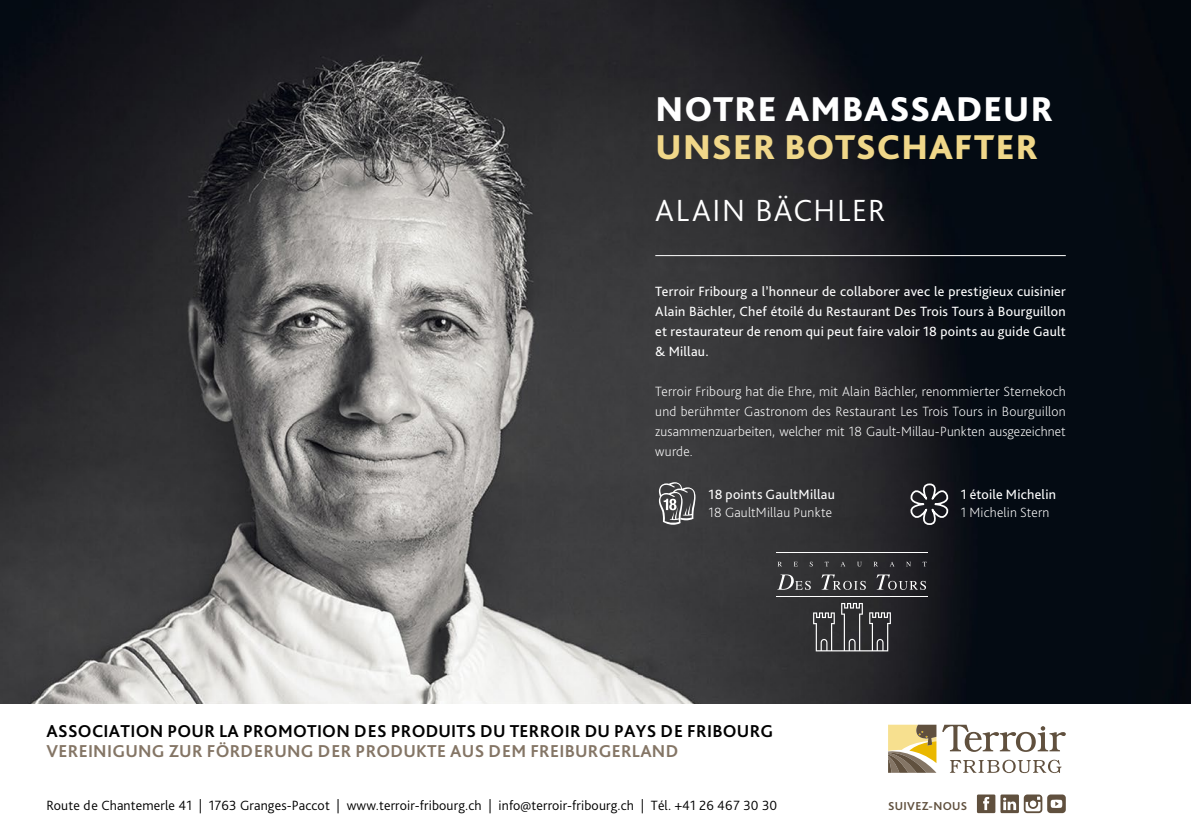
<style>
.page{position:relative;width:1191px;height:840px;background:#fff}
.page>*{position:absolute;margin:0;border:0;box-sizing:border-box;transform-origin:0 0}
.t1{font:800 36px "Bliss Pro";letter-spacing:.03em;color:#fff}
.t2{font:800 36px "Bliss Pro";letter-spacing:.03em;color:#f0d789}
.t3{font:300 32px "Bliss Pro";letter-spacing:.05em;color:#fff}
.t4{font:700 18px "Bliss Pro";letter-spacing:.015em;color:#000}
.t5{font:700 18px "Bliss Pro";letter-spacing:.015em;color:#847565}
.t6{font:200 14px/20px "Bliss Pro";letter-spacing:.01em;color:#fff;text-align:justify}
.t7{font:14px/20px "Bliss Pro";letter-spacing:.015em;color:#fff;text-align:justify}
.t8{font:300 14px "Bliss Pro";letter-spacing:.01em;color:#000}
.t9{font:700 12px "Bliss Pro";letter-spacing:.025em;color:#60503e}
</style>
<div class="page">
<img style="left:0;top:0;width:1191px;height:703px">
<svg style="left:942px;top:724px;width:123px;height:27px"></svg>
<svg style="left:950px;top:759px;width:111px;height:13px"></svg>
<svg style="left:888px;top:724px;width:48px;height:48px;background:#beaa73"></svg>
<svg style="left:977px;top:794px;width:88px;height:18px"></svg>
<hr style="left:776px;top:551px;width:152px;height:1px;background:#fff">
<svg style="left:777px;top:561px;width:5px;height:5px"></svg>
<svg style="left:793px;top:561px;width:4px;height:5px"></svg>
<svg style="left:809px;top:561px;width:3px;height:5px"></svg>
<svg style="left:824px;top:561px;width:5px;height:5px"></svg>
<svg style="left:840px;top:561px;width:5px;height:5px"></svg>
<svg style="left:857px;top:561px;width:5px;height:5px"></svg>
<svg style="left:873px;top:561px;width:5px;height:5px"></svg>
<svg style="left:889px;top:561px;width:5px;height:5px"></svg>
<svg style="left:906px;top:561px;width:5px;height:5px"></svg>
<svg style="left:922px;top:561px;width:4px;height:5px"></svg>
<svg style="left:777px;top:574px;width:33px;height:15px"></svg>
<svg style="left:821px;top:574px;width:45px;height:15px"></svg>
<svg style="left:876px;top:574px;width:50px;height:15px"></svg>
<svg style="left:813px;top:602px;width:78px;height:49px;background:#4d4d4f"></svg>
<hr style="left:776px;top:596px;width:152px;height:1px;background:#fff">
<hr style="left:655px;top:255px;width:410px;height:1px;background:#fff">
<svg style="left:659px;top:482px;width:36px;height:42px;background:#737374"></svg>
<svg style="left:908px;top:482px;width:41px;height:44px;background:#47474b"></svg>
<h1 class="t1" style="left:655px;top:86px;width:399px">NOTRE AMBASSADEUR</h1>
<h1 class="t2" style="left:655px;top:124px;width:384px">UNSER BOTSCHAFTER</h1>
<h2 class="t3" style="left:655px;top:190px;width:232px">ALAIN BÄCHLER</h2>
<p class="t7" style="left:655px;top:281px;width:412px">Terroir Fribourg a l’honneur de collaborer avec le prestigieux cuisinier Alain Bächler, Chef étoilé du Restaurant Des Trois Tours à Bourguillon et restaurateur de renom qui peut faire valoir 18 points au guide Gault &amp; Millau.</p>
<p class="t6" style="left:655px;top:381px;width:412px">Terroir Fribourg hat die Ehre, mit Alain Bächler, renommierter Sternekoch und berühmter Gastronom des Restaurant Les Trois Tours in Bourguillon zusammenzuarbeiten, welcher mit 18 Gault-Millau-Punkten ausgezeichnet wurde.</p>
<p class="t7" style="left:708px;top:483px;width:128px">18 points GaultMillau</p>
<p class="t7" style="left:960px;top:483px;width:97px">1 étoile Michelin</p>
<p class="t6" style="left:708px;top:501px;width:125px">18 GaultMillau Punkte</p>
<p class="t6" style="left:960px;top:501px;width:90px">1 Michelin Stern</p>
<p class="t4" style="left:47px;top:719px;width:728px">ASSOCIATION POUR LA PROMOTION DES PRODUITS DU TERROIR DU PAYS DE FRIBOURG</p>
<p class="t5" style="left:47px;top:739px;width:633px">VEREINIGUNG ZUR FÖRDERUNG DER PRODUKTE AUS DEM FREIBURGERLAND</p>
<p class="t8" style="left:46px;top:795px;width:732px">Route de Chantemerle 41 | 1763 Granges-Paccot | www.terroir-fribourg.ch | info@terroir-fribourg.ch | Tél. +41 26 467 30 30</p>
<p class="t9" style="left:888px;top:798px;width:81px">SUIVEZ-NOUS</p>
</div>
